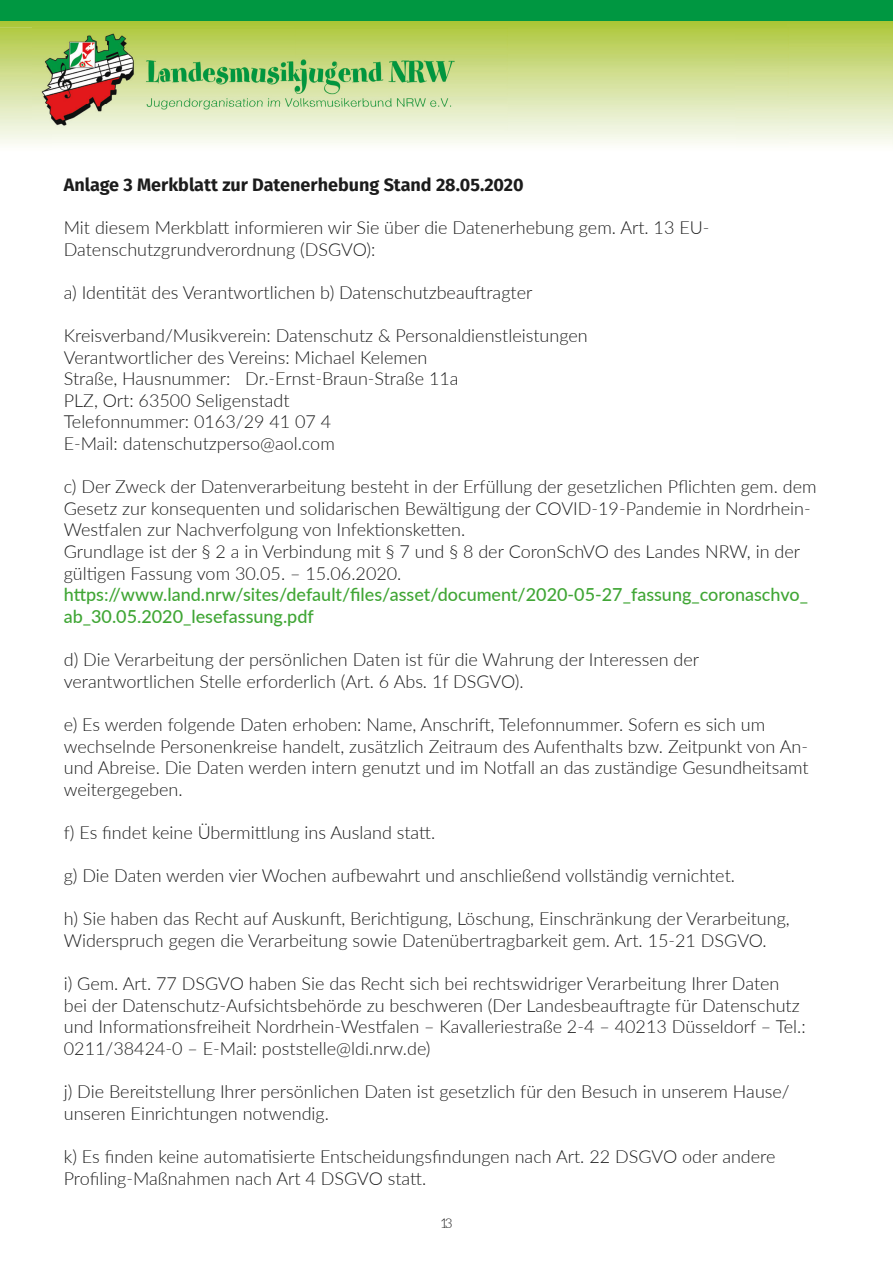
<style>
.page{position:relative;width:893px;height:1263px;background:#fff}
.page>*{position:absolute;margin:0;border:0;box-sizing:border-box;transform-origin:0 0}
.t1{font:300 18px/21.6px "Lato";color:#1c1c1c}
.t2{font:500 18px/21.6px "Lato";color:#40a635}
.t3{font:700 18px "Fira Sans";color:#1c1c1c}
.t4{font:300 13.5px "Lato";color:#1c1c1c}
</style>
<div class="page">
<img style="left:0;top:20px;width:788px;height:7px">
<img style="left:788px;top:20px;width:105px;height:125px">
<img style="left:0;top:27px;width:52px;height:117px">
<img style="left:507px;top:27px;width:228px;height:84px">
<img style="left:735px;top:27px;width:53px;height:117px">
<img style="left:33px;top:27px;width:474px;height:104px">
<div style="left:0;top:0;width:893px;height:20px;background:#009741"></div>
<p class="t3" style="left:64px;top:169px;width:462px">Anlage 3 Merkblatt zur Datenerhebung Stand 28.05.2020</p>
<p class="t1" style="left:64px;top:216px;width:647px">Mit diesem Merkblatt informieren wir Sie über die Datenerhebung gem. Art. 13 EU-<br>Datenschutzgrundverordnung (DSGVO):</p>
<p class="t1" style="left:64px;top:281px;width:470px">a) Identität des Verantwortlichen b) Datenschutzbeauftragter</p>
<p class="t1" style="left:64px;top:324px;width:525px">Kreisverband/Musikverein: Datenschutz &amp; Personaldienstleistungen Verantwortlicher des Vereins: Michael Kelemen<br>Straße, Hausnummer: Dr.-Ernst-Braun-Straße 11a<br>PLZ, Ort: 63500 Seligenstadt<br>Telefonnummer: 0163/29 41 07 4<br>E-Mail: datenschutzperso@aol.com</p>
<p class="t1" style="left:64px;top:475px;width:754px">c) Der Zweck der Datenverarbeitung besteht in der Erfüllung der gesetzlichen Pflichten gem. dem Gesetz zur konsequenten und solidarischen Bewältigung der COVID-19-Pandemie in Nordrhein-Westfalen zur Nachverfolgung von Infektionsketten.<br>Grundlage ist der § 2 a in Verbindung mit § 7 und § 8 der CoronSchVO des Landes NRW, in der gültigen Fassung vom 30.05. – 15.06.2020.</p>
<p class="t2" style="left:64px;top:583px;width:746px">https://www.land.nrw/sites/default/files/asset/document/2020-05-27_fassung_coronaschvo_ ab_30.05.2020_lesefassung.pdf</p>
<p class="t1" style="left:64px;top:648px;width:637px">d) Die Verarbeitung der persönlichen Daten ist für die Wahrung der Interessen der verantwortlichen Stelle erforderlich (Art. 6 Abs. 1f DSGVO).</p>
<p class="t1" style="left:64px;top:713px;width:746px">e) Es werden folgende Daten erhoben: Name, Anschrift, Telefonnummer. Sofern es sich um wechselnde Personenkreise handelt, zusätzlich Zeitraum des Aufenthalts bzw. Zeitpunkt von An&shy;und Abreise. Die Daten werden intern genutzt und im Notfall an das zuständige Gesundheitsamt weitergegeben.</p>
<p class="t1" style="left:64px;top:821px;width:373px">f) Es findet keine Übermittlung ins Ausland statt.</p>
<p class="t1" style="left:64px;top:864px;width:673px">g) Die Daten werden vier Wochen aufbewahrt und anschließend vollständig vernichtet.</p>
<p class="t1" style="left:64px;top:907px;width:727px">h) Sie haben das Recht auf Auskunft, Berichtigung, Löschung, Einschränkung der Verarbeitung,<br>Widerspruch gegen die Verarbeitung sowie Datenübertragbarkeit gem. Art. 15-21 DSGVO.</p>
<p class="t1" style="left:64px;top:972px;width:743px">i) Gem. Art. 77 DSGVO haben Sie das Recht sich bei rechtswidriger Verarbeitung Ihrer Daten bei der Datenschutz-Aufsichtsbehörde zu beschweren (Der Landesbeauftragte für Datenschutz und Informationsfreiheit Nordrhein-Westfalen – Kavalleriestraße 2-4 – 40213 Düsseldorf – Tel.:<br>0211/38424-0 – E-Mail: poststelle@ldi.nrw.de)</p>
<p class="t1" style="left:64px;top:1080px;width:727px">j) Die Bereitstellung Ihrer persönlichen Daten ist gesetzlich für den Besuch in unserem Hause/ unseren Einrichtungen notwendig.</p>
<p class="t1" style="left:64px;top:1145px;width:713px">k) Es finden keine automatisierte Entscheidungsfindungen nach Art. 22 DSGVO oder andere<br>Profiling-Maßnahmen nach Art 4 DSGVO statt.</p>
<p class="t4" style="left:440px;top:1214px;width:14px">13</p>
</div>
